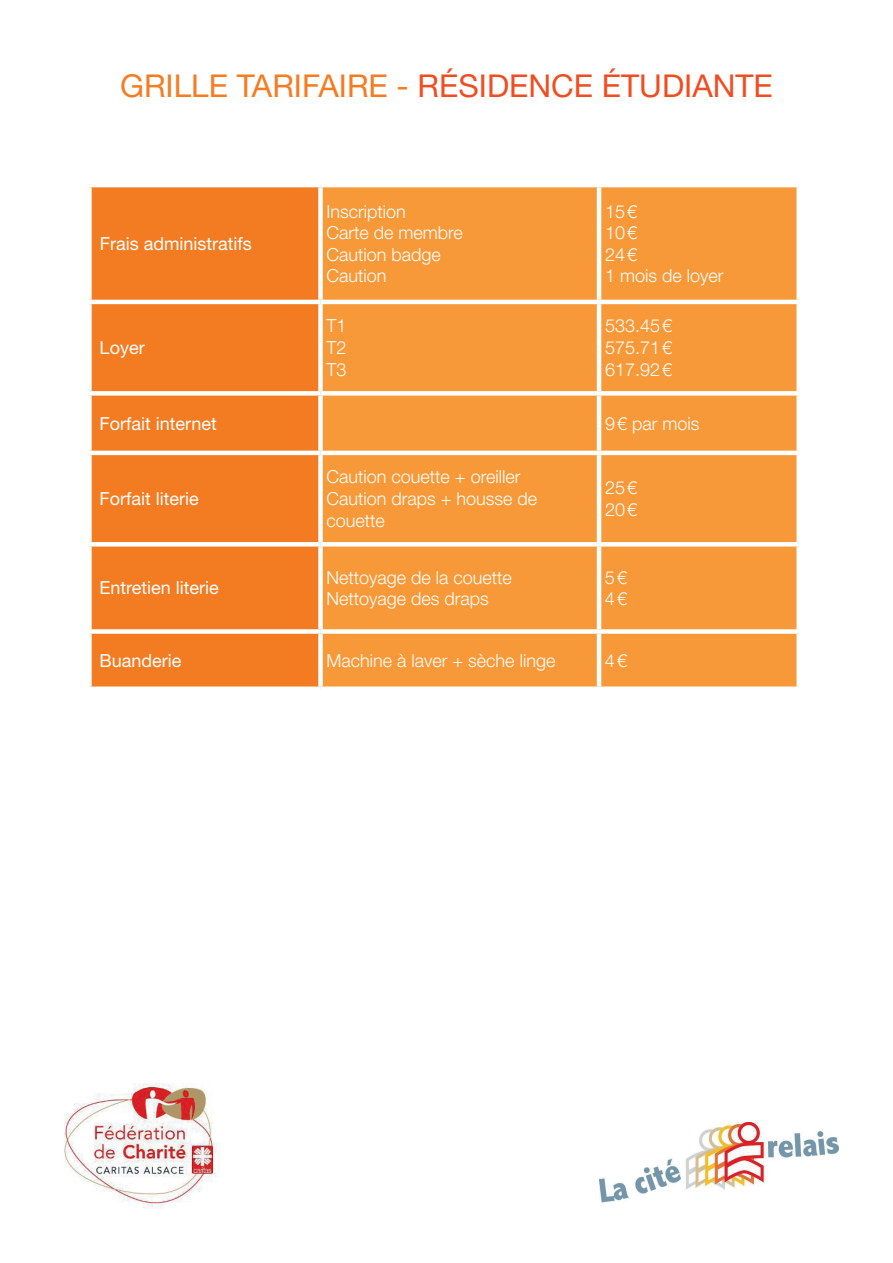
<style>
.page{position:relative;width:893px;height:1263px;background:#fff}
.page>*{position:absolute;margin:0;border:0;box-sizing:border-box;transform-origin:0 0}
.t1{font:31.5px "Helvetica Neue LT Std";color:#ef4d22}
.t2{font:300 18px/21.6px "Helvetica Neue LT Std";color:#fff}
.t3{font:18px "Helvetica Neue LT Std";color:#fff}
.s1{color:#f47c22}
</style>
<div class="page">
<div style="left:92px;top:187px;width:226px;height:499px;background:#f37b21"></div>
<div style="left:323px;top:187px;width:473px;height:499px;background:#f79939"></div>
<hr style="left:597px;top:187px;width:4px;height:113px;background:#fff">
<hr style="left:87px;top:300px;width:233px;height:4px;background:#fff">
<hr style="left:320px;top:300px;width:279px;height:4px;background:#fff">
<hr style="left:599px;top:300px;width:202px;height:4px;background:#fff">
<hr style="left:597px;top:304px;width:4px;height:87px;background:#fff">
<div style="left:87px;top:391px;width:233px;height:5px;background:#fff"></div>
<div style="left:320px;top:391px;width:279px;height:5px;background:#fff"></div>
<div style="left:599px;top:391px;width:202px;height:5px;background:#fff"></div>
<hr style="left:597px;top:396px;width:4px;height:55px;background:#fff">
<hr style="left:87px;top:451px;width:233px;height:4px;background:#fff">
<hr style="left:320px;top:451px;width:279px;height:4px;background:#fff">
<hr style="left:599px;top:451px;width:202px;height:4px;background:#fff">
<hr style="left:597px;top:455px;width:4px;height:87px;background:#fff">
<div style="left:87px;top:542px;width:233px;height:5px;background:#fff"></div>
<div style="left:320px;top:542px;width:279px;height:5px;background:#fff"></div>
<div style="left:599px;top:542px;width:202px;height:5px;background:#fff"></div>
<hr style="left:597px;top:547px;width:4px;height:82px;background:#fff">
<div style="left:87px;top:629px;width:233px;height:5px;background:#fff"></div>
<div style="left:320px;top:629px;width:279px;height:5px;background:#fff"></div>
<div style="left:599px;top:629px;width:202px;height:5px;background:#fff"></div>
<hr style="left:597px;top:634px;width:4px;height:52px;background:#fff">
<img style="left:600px;top:1122px;width:239px;height:82px">
<img style="left:64px;top:1083px;width:155px;height:125px">
<h1 class="t1" style="left:120px;top:67px;width:654px"><span class="s1">GRILLE TARIFAIRE -</span> RÉSIDENCE ÉTUDIANTE</h1>
<p class="t3" style="left:100px;top:233px;width:154px">Frais administratifs</p>
<p class="t3" style="left:100px;top:337px;width:46px">Loyer</p>
<p class="t2" style="left:326px;top:200px;width:138px">Inscription<br>Carte de membre<br>Caution badge<br>Caution</p>
<p class="t2" style="left:605px;top:200px;width:120px">15€<br>10€<br>24€<br>1 mois de loyer</p>
<p class="t2" style="left:326px;top:315px;width:22px;text-align:justify">T1<br>T2<br>T3</p>
<p class="t2" style="left:605px;top:315px;width:69px;text-align:justify">533.45€ 575.71€ 617.92€</p>
<p class="t3" style="left:100px;top:412px;width:119px">Forfait internet</p>
<p class="t2" style="left:605px;top:412px;width:96px">9€ par mois</p>
<p class="t3" style="left:100px;top:488px;width:101px">Forfait literie</p>
<p class="t2" style="left:326px;top:466px;width:212px">Caution couette + oreiller<br>Caution draps + housse de couette</p>
<p class="t2" style="left:605px;top:477px;width:34px">25€<br>20€</p>
<p class="t3" style="left:100px;top:577px;width:121px">Entretien literie</p>
<p class="t2" style="left:326px;top:566px;width:187px">Nettoyage de la couette<br>Nettoyage des draps</p>
<p class="t2" style="left:605px;top:566px;width:24px">5€<br>4€</p>
<p class="t3" style="left:100px;top:649px;width:84px">Buanderie</p>
<p class="t2" style="left:326px;top:649px;width:230px">Machine à laver + sèche linge</p>
<p class="t2" style="left:605px;top:649px;width:24px">4€</p>
</div>
